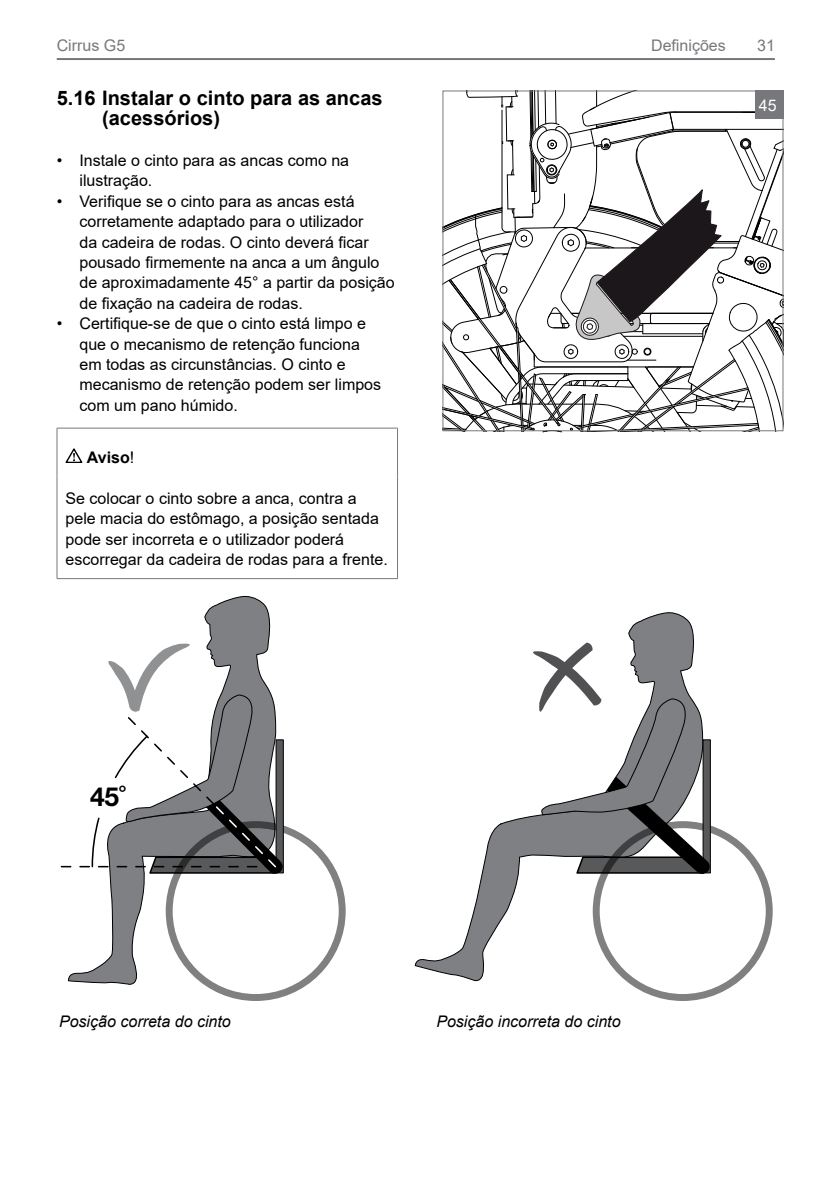
<style>
.page{position:relative;width:840px;height:1191px;background:#fff}
.page>*{position:absolute;margin:0;border:0;box-sizing:border-box;transform-origin:0 0}
.t1{font:700 26.4px "Helvetica Neue LT";color:#000}
.t2{font:700 20px/20.4px "Arial";color:#000}
.t3{font:16px/20.4px "Arial";color:#000}
.t4{font:italic 16px "Arial";color:#000}
.t5{font:16px "Arial";color:#77787b}
.t6{font:700 16px "Arial";color:#000}
.t7{font:16px "Arial";color:#fff}
.s1{font-weight:400}
</style>
<div class="page">
<hr style="left:57px;top:58px;width:717px;height:2px;background:#77787b">
<svg style="left:442px;top:91px;width:341px;height:341px"></svg>
<div style="left:442px;top:91px;width:340px;height:340px;border:1px solid #77787b"></div>
<svg style="left:68px;top:595px;width:203px;height:390px"></svg>
<svg style="left:414px;top:612px;width:280px;height:370px"></svg>
<div style="left:166px;top:821px;width:179px;height:180px;border:7px solid #000;border-radius:50%"></div>
<div style="left:592px;top:821px;width:180px;height:180px;border:7px solid #000;border-radius:50%"></div>
<svg style="left:61px;top:643px;width:235px;height:244px"></svg>
<svg style="left:528px;top:642px;width:182px;height:232px"></svg>
<div style="left:754px;top:91px;width:28px;height:28px;background:#77787b"></div>
<hr style="left:57px;top:428px;width:340px;height:1px;background:#77787b">
<hr style="left:57px;top:428px;width:1px;height:48px;background:#77787b">
<hr style="left:397px;top:428px;width:1px;height:48px;background:#77787b">
<hr style="left:57px;top:476px;width:1px;height:102px;background:#77787b">
<hr style="left:397px;top:476px;width:1px;height:102px;background:#77787b">
<hr style="left:57px;top:578px;width:340px;height:1px;background:#77787b">
<svg style="left:65px;top:448px;width:17px;height:15px"></svg>
<p class="t5" style="left:57px;top:34px;width:70px">Cirrus G5</p>
<p class="t5" style="left:650px;top:34px;width:76px">Definições</p>
<p class="t5" style="left:756px;top:34px;width:19px">31</p>
<p class="t2" style="left:102px;top:88px;width:282px;text-indent:-45px">5.16 Instalar o cinto para as ancas (acessórios)</p>
<p class="t3" style="left:79px;top:150px;width:271px;text-indent:-23px">• Instale o cinto para as ancas como na ilustração.</p>
<p class="t3" style="left:79px;top:191px;width:316px;text-indent:-23px">• Verifique se o cinto para as ancas está corretamente adaptado para o utilizador<br>da cadeira de rodas. O cinto deverá ficar pousado firmemente na anca a um ângulo de aproximadamente 45° a partir da posição de fixação na cadeira de rodas.</p>
<p class="t3" style="left:79px;top:313px;width:303px;text-indent:-23px">• Certifique-se de que o cinto está limpo e que o mecanismo de retenção funciona em todas as circunstâncias. O cinto e mecanismo de retenção podem ser limpos com um pano húmido.</p>
<p class="t6" style="left:87px;top:446px;width:49px">Aviso<span class="s1">!</span></p>
<p class="t3" style="left:65px;top:488px;width:323px">Se colocar o cinto sobre a anca, contra a pele macia do estômago, a posição sentada pode ser incorreta e o utilizador poderá escorregar da cadeira de rodas para a frente.</p>
<h1 class="t1" style="left:90px;top:780px;width:38px">45˚</h1>
<p class="t4" style="left:59px;top:1011px;width:173px">Posição correta do cinto</p>
<p class="t4" style="left:436px;top:1011px;width:186px">Posição incorreta do cinto</p>
<p class="t7" style="left:758px;top:94px;width:19px">45</p>
</div>
